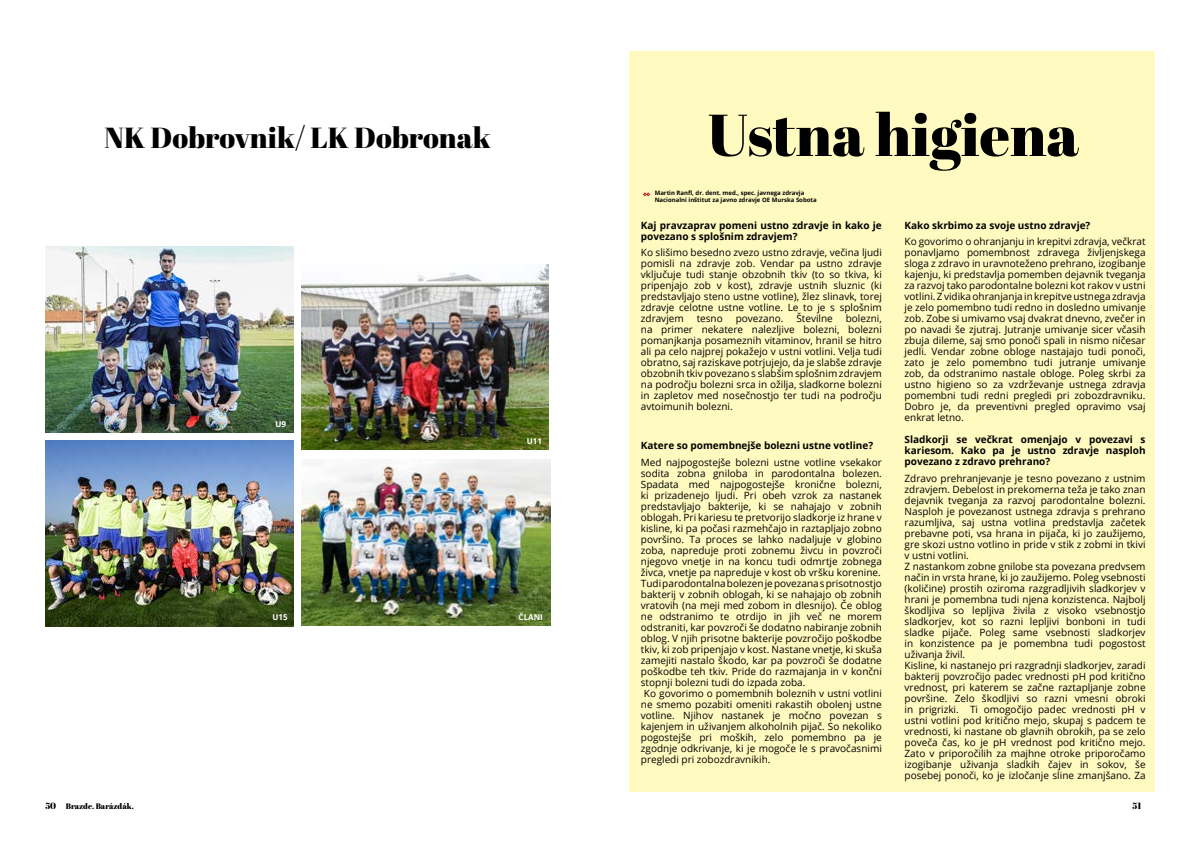
<style>
.page{position:relative;width:1191px;height:842px;background:#fff}
.page>*{position:absolute;margin:0;border:0;box-sizing:border-box;transform-origin:0 0}
.t1{font:59px "Abril Fatface";color:#000}
.t2{font:29px "Abril Fatface";color:#000}
.t3{font:10px/11px "Open Sans";color:#000;text-align:justify}
.t4{font:700 10px/11px "Open Sans";color:#000}
.t5{font:9px "Abril Fatface";color:#000}
.t6{font:8px "Abril Fatface";color:#000}
.t7{font:700 8px "Open Sans";color:#fff}
.t8{font:700 6px/7px "Open Sans";color:#000}
.s1{font-size:9px}
</style>
<div class="page">
<img style="left:45px;top:246px;width:249px;height:187px">
<img style="left:45px;top:440px;width:248px;height:186px">
<img style="left:301px;top:459px;width:249px;height:166px">
<img style="left:301px;top:264px;width:247px;height:185px">
<div style="left:629px;top:51px;width:525px;height:741px;background:#fffac0"></div>
<svg style="left:643px;top:193px;width:7px;height:3px"></svg>
<h2 class="t2" style="left:105px;top:118px;width:387px">NK Dobrovnik/ LK Dobronak</h2>
<p class="t7" style="left:275px;top:419px;width:12px">U9</p>
<p class="t7" style="left:527px;top:435px;width:17px">U11</p>
<p class="t7" style="left:272px;top:612px;width:17px">U15</p>
<p class="t7" style="left:518px;top:611px;width:26px">ČLANI</p>
<h1 class="t1" style="left:707px;top:94px;width:373px">Ustna higiena</h1>
<p class="t8" style="left:654px;top:189px;width:164px">Martin Ranfl, dr. dent. med., spec. javnega zdravja<br>Nacionalni inštitut za javno zdravje OE Murska Sobota</p>
<p class="t4" style="left:641px;top:219px;width:242px">Kaj pravzaprav pomeni ustno zdravje in kako je povezano s splošnim zdravjem?</p>
<p class="t3" style="left:641px;top:247px;width:242px">Ko slišimo besedno zvezo ustno zdravje, večina ljudi pomisli na zdravje zob. Vendar pa ustno zdravje vključuje tudi stanje obzobnih tkiv (to so tkiva, ki pripenjajo zob v kost), zdravje ustnih sluznic (ki predstavljajo steno ustne votline), žlez slinavk, torej zdravje celotne ustne votline. Le to je s splošnim zdravjem</p>
<p class="t3" style="left:696px;top:313px;width:28px">tesno</p>
<p class="t3" style="left:735px;top:313px;width:49px">povezano.</p>
<p class="t3" style="left:796px;top:313px;width:38px">Številne</p>
<p class="t3" style="left:641px;top:313px;width:242px;text-indent:205px">bolezni, na primer nekatere nalezljive bolezni, bolezni pomanjkanja posameznih vitaminov, hranil se hitro ali pa celo najprej pokažejo v ustni votlini. Velja tudi obratno, saj raziskave potrjujejo, da je slabše zdravje obzobnih tkiv povezano s slabšim splošnim zdravjem na področju bolezni srca in ožilja, sladkorne bolezni in zapletov med nosečnostjo ter tudi na področju avtoimunih bolezni.</p>
<p class="t4" style="left:641px;top:440px;width:234px">Katere so pomembnejše bolezni ustne votline?</p>
<p class="t3" style="left:641px;top:456px;width:242px">Med najpogostejše bolezni ustne votline vsekakor</p>
<p class="t3" style="left:641px;top:467px;width:242px">sodita zobna gniloba in parodontalna bolezen.</p>
<p class="t3" style="left:641px;top:478px;width:242px">Spadata med najpogostejše kronične bolezni,</p>
<p class="t3" style="left:641px;top:489px;width:242px">ki prizadenejo ljudi. Pri obeh vzrok za nastanek</p>
<p class="t3" style="left:641px;top:500px;width:242px">predstavljajo bakterije, ki se nahajajo v zobnih</p>
<p class="t3" style="left:641px;top:511px;width:242px">oblogah. Pri kariesu te pretvorijo sladkorje iz hrane v</p>
<p class="t3" style="left:641px;top:522px;width:242px">kisline, ki pa počasi razmehčajo in raztapljajo zobno</p>
<p class="t3" style="left:641px;top:533px;width:242px">površino. Ta proces se lahko nadaljuje v globino</p>
<p class="t3" style="left:641px;top:544px;width:242px">zoba, napreduje proti zobnemu živcu in povzroči</p>
<p class="t3" style="left:641px;top:555px;width:242px">njegovo vnetje in na koncu tudi odmrtje zobnega</p>
<p class="t3" style="left:641px;top:566px;width:241px">živca, vnetje pa napreduje v kost ob vršku korenine.</p>
<p class="t3" style="left:641px;top:577px;width:242px">Tudi parodontalna bolezen je povezana s prisotnostjo</p>
<p class="t3" style="left:641px;top:588px;width:242px">bakterij v zobnih oblogah, ki se nahajajo ob zobnih</p>
<p class="t3" style="left:641px;top:599px;width:242px">vratovih (na meji med zobom in dlesnijo). Če oblog</p>
<p class="t3" style="left:641px;top:610px;width:242px">ne odstranimo te otrdijo in jih več ne morem</p>
<p class="t3" style="left:641px;top:621px;width:242px">odstraniti, kar povzroči še dodatno nabiranje zobnih</p>
<p class="t3" style="left:641px;top:632px;width:242px">oblog. V njih prisotne bakterije povzročijo poškodbe</p>
<p class="t3" style="left:641px;top:643px;width:242px">tkiv, ki zob pripenjajo v kost. Nastane vnetje, ki skuša</p>
<p class="t3" style="left:641px;top:654px;width:242px">zamejiti nastalo škodo, kar pa povzroči še dodatne</p>
<p class="t3" style="left:641px;top:665px;width:242px">poškodbe teh tkiv. Pride do razmajanja in v končni</p>
<p class="t3" style="left:641px;top:676px;width:166px">stopnji bolezni tudi do izpada zoba.</p>
<p class="t3" style="left:644px;top:687px;width:239px">Ko govorimo o pomembnih boleznih v ustni votlini</p>
<p class="t3" style="left:641px;top:698px;width:242px">ne smemo pozabiti omeniti rakastih obolenj ustne</p>
<p class="t3" style="left:641px;top:709px;width:242px">votline. Njihov nastanek je močno povezan s</p>
<p class="t3" style="left:641px;top:720px;width:242px">kajenjem in uživanjem alkoholnih pijač. So nekoliko</p>
<p class="t3" style="left:641px;top:731px;width:242px">pogostejše pri moških, zelo pomembno pa je</p>
<p class="t3" style="left:641px;top:742px;width:242px">zgodnje odkrivanje, ki je mogoče le s pravočasnimi</p>
<p class="t3" style="left:641px;top:753px;width:131px">pregledi pri zobozdravnikih.</p>
<p class="t4" style="left:904px;top:219px;width:187px">Kako skrbimo za svoje ustno zdravje?</p>
<p class="t3" style="left:904px;top:236px;width:242px">Ko govorimo o ohranjanju in krepitvi zdravja, večkrat ponavljamo pomembnost zdravega življenjskega sloga z zdravo in uravnoteženo prehrano, izogibanje kajenju, ki predstavlja pomemben dejavnik tveganja za razvoj tako parodontalne bolezni kot rakov v ustni votlini. Z vidika ohranjanja in krepitve ustnega zdravja je zelo pomembno tudi redno in dosledno umivanje zob. Zobe si umivamo vsaj dvakrat dnevno, zvečer in po navadi še zjutraj. Jutranje umivanje sicer včasih zbuja dileme, saj smo ponoči spali in nismo ničesar jedli. Vendar zobne obloge nastajajo tudi ponoči, zato je zelo pomembno tudi jutranje umivanje zob, da odstranimo nastale obloge. Poleg skrbi za ustno higieno so za vzdrževanje ustnega zdravja pomembni tudi redni pregledi pri zobozdravniku.<br>Dobro je, da preventivni pregled opravimo vsaj enkrat letno.</p>
<p class="t4" style="left:904px;top:434px;width:242px;text-align:justify">Sladkorji se večkrat omenjajo v povezavi s kariesom. Kako pa je ustno zdravje nasploh povezano z zdravo prehrano?</p>
<p class="t3" style="left:904px;top:473px;width:242px;text-align:left">Zdravo prehranjevanje je tesno povezano z ustnim zdravjem. Debelost in prekomerna teža je tako znan dejavnik tveganja za razvoj parodontalne bolezni.<br>Nasploh je povezanost ustnega zdravja s prehrano razumljiva, saj ustna votlina predstavlja začetek prebavne poti, vsa hrana in pijača, ki jo zaužijemo, gre skozi ustno votlino in pride v stik z zobmi in tkivi v ustni votlini.<br>Z nastankom zobne gnilobe sta povezana predvsem način in vrsta hrane, ki jo zaužijemo. Poleg vsebnosti (količine) prostih oziroma razgradljivih sladkorjev v hrani je pomembna tudi njena konzistenca. Najbolj škodljiva so lepljiva živila z visoko vsebnostjo sladkorjev, kot so razni lepljivi bonboni in tudi sladke pijače. Poleg same vsebnosti sladkorjev in konzistence pa je pomembna tudi pogostost uživanja živil.<br>Kisline, ki nastanejo pri razgradnji sladkorjev, zaradi bakterij povzročijo padec vrednosti pH pod kritično vrednost, pri katerem se začne raztapljanje zobne površine. Zelo škodljivi so razni vmesni obroki in prigrizki. Ti omogočijo padec vrednosti pH v ustni votlini pod kritično mejo, skupaj s padcem te vrednosti, ki nastane ob glavnih obrokih, pa se zelo poveča čas, ko je pH vrednost pod kritično mejo.<br>Zato v priporočilih za majhne otroke priporočamo izogibanje uživanja sladkih čajev in sokov, še posebej ponoči, ko je izločanje sline zmanjšano. Za</p>
<p class="t6" style="left:45px;top:800px;width:90px"><span class="s1">50</span> Brazde. Barázdák.</p>
<p class="t5" style="left:1132px;top:799px;width:10px">51</p>
</div>
